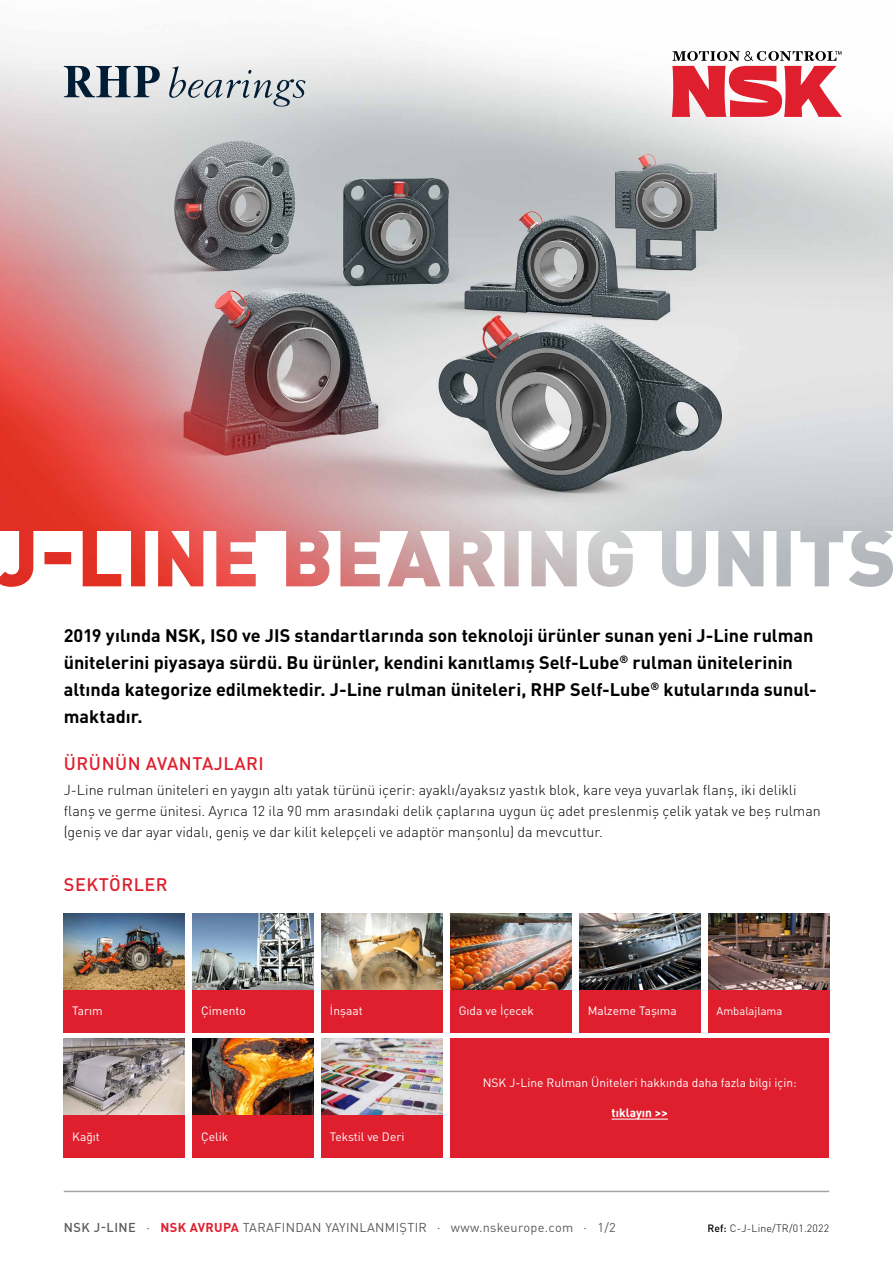
<style>
.page{position:relative;width:893px;height:1263px;background:#fff}
.page>*{position:absolute;margin:0;border:0;box-sizing:border-box;transform-origin:0 0}
.t1{font:700 18px/27px "DIN Pro";color:#000}
.t2{font:500 18px "DIN Pro";letter-spacing:.03em;color:#e01f2e}
.t3{font:300 14.25px/21px "DIN Pro";color:#000}
.t4{font:12.75px "DIN Pro";letter-spacing:.025em;color:#5b5b5a}
.t5{font:12px "DIN Pro";color:#fff}
.t6{font:700 12px "DIN Pro";color:#fff}
.t7{font:11.25px "DIN Pro";color:#fff}
.t8{font:300 10.5px "DIN Pro";letter-spacing:.02em;color:#000}
.s1{font-weight:500}
.s2{font-weight:700;color:#e01f2e}
</style>
<div class="page">
<img style="left:0;top:44px;width:893px;height:543px">
<svg style="left:672px;top:51px;width:170px;height:66px"></svg>
<hr style="left:64px;top:1191px;width:765px;height:1px;background:#a4a4a5">
<svg style="left:64px;top:66px;width:96px;height:31px;background:#7d8a96"></svg>
<svg style="left:169px;top:66px;width:136px;height:41px;background:#c3c8cb"></svg>
<img style="left:64px;top:913px;width:121px;height:77px">
<img style="left:708px;top:913px;width:121px;height:77px">
<img style="left:321px;top:913px;width:122px;height:77px">
<img style="left:579px;top:913px;width:121px;height:77px">
<img style="left:321px;top:1039px;width:122px;height:76px">
<img style="left:193px;top:913px;width:121px;height:77px">
<img style="left:64px;top:1039px;width:121px;height:76px">
<img style="left:193px;top:1039px;width:121px;height:76px">
<div style="left:64px;top:990px;width:121px;height:42px;background:#e01f2e"></div>
<div style="left:708px;top:990px;width:121px;height:42px;background:#e01f2e"></div>
<div style="left:450px;top:990px;width:121px;height:42px;background:#e01f2e"></div>
<div style="left:193px;top:1115px;width:121px;height:43px;background:#e01f2e"></div>
<div style="left:321px;top:990px;width:122px;height:42px;background:#e01f2e"></div>
<div style="left:193px;top:990px;width:121px;height:42px;background:#e01f2e"></div>
<div style="left:64px;top:1115px;width:121px;height:43px;background:#e01f2e"></div>
<div style="left:579px;top:990px;width:121px;height:42px;background:#e01f2e"></div>
<div style="left:321px;top:1115px;width:122px;height:43px;background:#e01f2e"></div>
<div style="left:450px;top:1039px;width:379px;height:119px;background:#e01f2e"></div>
<hr style="left:612px;top:1118px;width:56px;height:1px;background:#fff">
<img style="left:450px;top:913px;width:121px;height:77px">
<p class="t1" style="left:64px;top:620px;width:754px">2019 yılında NSK, ISO ve JIS standartlarında son teknoloji ürünler sunan yeni J-Line rulman ünitelerini piyasaya sürdü. Bu ürünler, kendini kanıtlamış Self-Lube<sup>®</sup> rulman ünitelerinin altında kategorize edilmektedir. J-Line rulman üniteleri, RHP Self-Lube<sup>®</sup> kutularında sunul&shy;maktadır.</p>
<p class="t2" style="left:64px;top:749px;width:201px">ÜRÜNÜN AVANTAJLARI</p>
<p class="t3" style="left:64px;top:778px;width:758px">J-Line rulman üniteleri en yaygın altı yatak türünü içerir: ayaklı/ayaksız yastık blok, kare veya yuvarlak flanş, iki delikli flanş ve germe ünitesi. Ayrıca 12 ila 90 mm arasındaki delik çaplarına uygun üç adet preslenmiş çelik yatak ve beş rulman (geniş ve dar ayar vidalı, geniş ve dar kilit kelepçeli ve adaptör manşonlu) da mevcuttur.</p>
<p class="t2" style="left:64px;top:870px;width:105px">SEKTÖRLER</p>
<p class="t5" style="left:72px;top:1001px;width:32px">Tarım</p>
<p class="t5" style="left:459px;top:1001px;width:77px">Gıda ve İçecek</p>
<p class="t7" style="left:716px;top:1002px;width:67px">Ambalajlama</p>
<p class="t5" style="left:201px;top:1001px;width:46px">Çimento</p>
<p class="t5" style="left:330px;top:1001px;width:34px">İnşaat</p>
<p class="t5" style="left:588px;top:1001px;width:91px">Malzeme Taşıma</p>
<p class="t5" style="left:72px;top:1127px;width:29px">Kağıt</p>
<p class="t5" style="left:201px;top:1127px;width:28px">Çelik</p>
<p class="t5" style="left:330px;top:1127px;width:76px">Tekstil ve Deri</p>
<p class="t5" style="left:483px;top:1074px;width:315px">NSK J-Line Rulman Üniteleri hakkında daha fazla bilgi için:</p>
<p class="t6" style="left:612px;top:1103px;width:58px">tıklayın &gt;&gt;</p>
<p class="t4" style="left:64px;top:1217px;width:553px"><span class="s1">NSK J-LINE</span> · <span class="s2">NSK AVRUPA</span> TARAFINDAN YAYINLANMIŞTIR · www.nskeurope.com · 1/2</p>
<p class="t8" style="left:708px;top:1220px;width:123px"><span class="s1">Ref:</span> C-J-Line/TR/01.2022</p>
</div>
